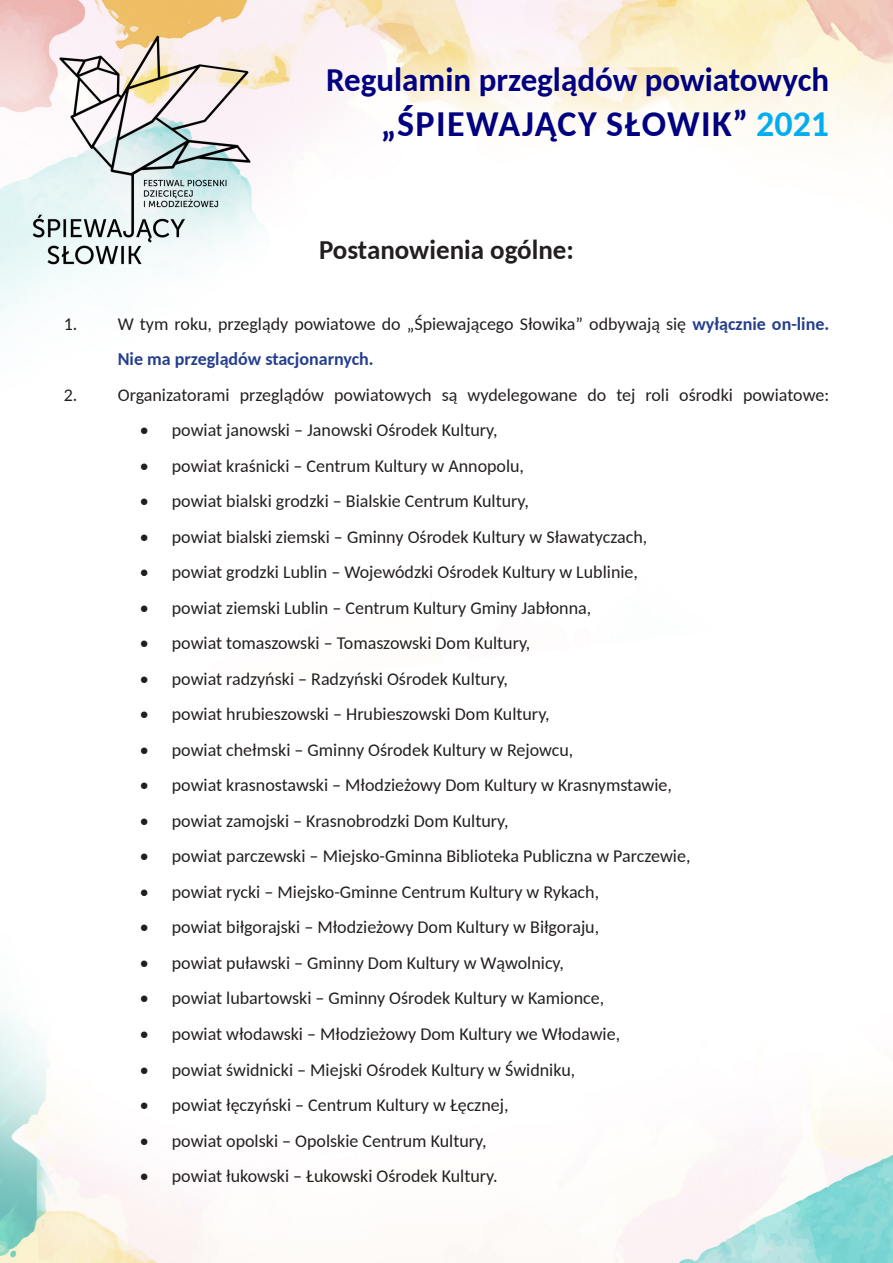
<style>
.page{position:relative;width:893px;height:1263px;background:#fff}
.page>*{position:absolute;margin:0;border:0;box-sizing:border-box;transform-origin:0 0}
.t1{font:700 36px "Carlito";letter-spacing:.04em;color:#000080}
.t2{font:700 33px "Carlito";color:#000080}
.t3{font:700 27px "Carlito";color:#231f20}
.t4{font:18px "Carlito";color:#231f20}
.t5{font:700 18px "Carlito";color:#253f8e}
.s1{color:#00aeef}
.s2{font-weight:700;color:#253f8e}
</style>
<div class="page">
<img style="left:0;top:0;width:893px;height:1263px">
<p class="t2" style="left:326px;top:57px;width:505px">Regulamin przeglądów powiatowych</p>
<p class="t1" style="left:381px;top:99px;width:450px">„ŚPIEWAJĄCY SŁOWIK” <span class="s1">2021</span></p>
<p class="t3" style="left:319px;top:231px;width:256px">Postanowienia ogólne:</p>
<p class="t4" style="left:64px;top:312px;width:767px">1. W tym roku, przeglądy powiatowe do „Śpiewającego Słowika” odbywają się <span class="s2">wyłącznie on-line.</span></p>
<p class="t5" style="left:118px;top:347px;width:257px">Nie ma przeglądów stacjonarnych.</p>
<p class="t4" style="left:64px;top:383px;width:767px">2. Organizatorami przeglądów powiatowych są wydelegowane do tej roli ośrodki powiatowe:</p>
<p class="t4" style="left:140px;top:418px;width:359px">• powiat janowski – Janowski Ośrodek Kultury,</p>
<p class="t4" style="left:140px;top:454px;width:385px">• powiat kraśnicki – Centrum Kultury w Annopolu,</p>
<p class="t4" style="left:140px;top:489px;width:390px">• powiat bialski grodzki – Bialskie Centrum Kultury,</p>
<p class="t4" style="left:140px;top:525px;width:509px">• powiat bialski ziemski – Gminny Ośrodek Kultury w Sławatyczach,</p>
<p class="t4" style="left:140px;top:560px;width:499px">• powiat grodzki Lublin – Wojewódzki Ośrodek Kultury w Lublinie,</p>
<p class="t4" style="left:140px;top:596px;width:452px">• powiat ziemski Lublin – Centrum Kultury Gminy Jabłonna,</p>
<p class="t4" style="left:140px;top:631px;width:392px">• powiat tomaszowski – Tomaszowski Dom Kultury,</p>
<p class="t4" style="left:140px;top:667px;width:369px">• powiat radzyński – Radzyński Ośrodek Kultury,</p>
<p class="t4" style="left:140px;top:702px;width:411px">• powiat hrubieszowski – Hrubieszowski Dom Kultury,</p>
<p class="t4" style="left:140px;top:738px;width:435px">• powiat chełmski – Gminny Ośrodek Kultury w Rejowcu,</p>
<p class="t4" style="left:140px;top:773px;width:533px">• powiat krasnostawski – Młodzieżowy Dom Kultury w Krasnymstawie,</p>
<p class="t4" style="left:140px;top:809px;width:370px">• powiat zamojski – Krasnobrodzki Dom Kultury,</p>
<p class="t4" style="left:140px;top:844px;width:552px">• powiat parczewski – Miejsko-Gminna Biblioteka Publiczna w Parczewie,</p>
<p class="t4" style="left:140px;top:880px;width:460px">• powiat rycki – Miejsko-Gminne Centrum Kultury w Rykach,</p>
<p class="t4" style="left:140px;top:915px;width:460px">• powiat biłgorajski – Młodzieżowy Dom Kultury w Biłgoraju,</p>
<p class="t4" style="left:140px;top:951px;width:425px">• powiat puławski – Gminny Dom Kultury w Wąwolnicy,</p>
<p class="t4" style="left:140px;top:986px;width:465px">• powiat lubartowski – Gminny Ośrodek Kultury w Kamionce,</p>
<p class="t4" style="left:140px;top:1022px;width:481px">• powiat włodawski – Młodzieżowy Dom Kultury we Włodawie,</p>
<p class="t4" style="left:140px;top:1057px;width:436px">• powiat świdnicki – Miejski Ośrodek Kultury w Świdniku,</p>
<p class="t4" style="left:140px;top:1093px;width:370px">• powiat łęczyński – Centrum Kultury w Łęcznej,</p>
<p class="t4" style="left:140px;top:1128px;width:348px">• powiat opolski – Opolskie Centrum Kultury,</p>
<p class="t4" style="left:140px;top:1164px;width:359px">• powiat łukowski – Łukowski Ośrodek Kultury.</p>
</div>
